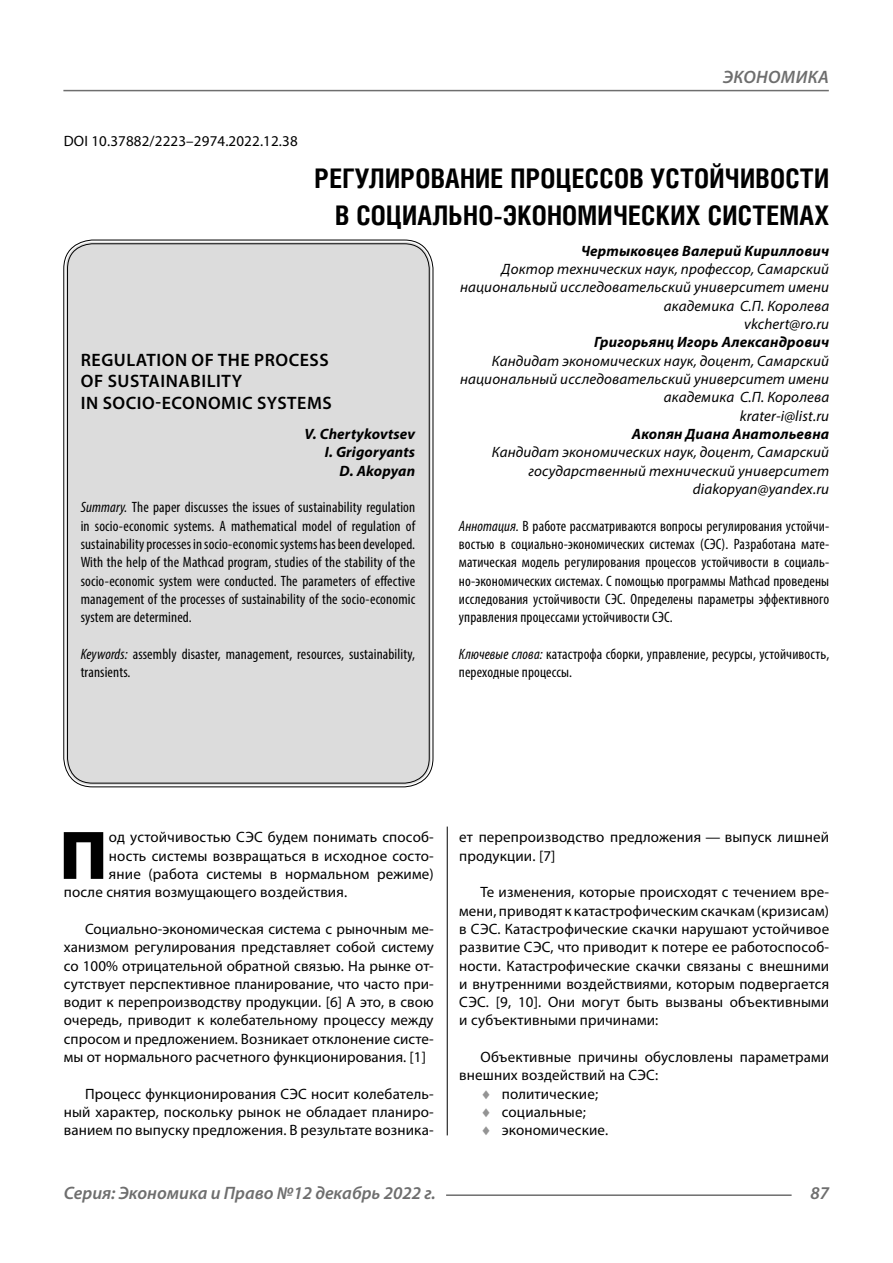
<style>
.page{position:relative;width:893px;height:1263px;background:#fff}
.page>*{position:absolute;margin:0;border:0;box-sizing:border-box;transform-origin:0 0}
.Bukvica{font:900 69.3px "Myriad Pro";color:#000}
.Header{font:700 27px/37.5px "Helios Cond C";letter-spacing:.01em;color:#000;text-align:right}
.Header-eng{font:600 18px/21.6px "Myriad Pro";letter-spacing:.03em;color:#000}
.t1{font:italic 600 18px "Myriad Pro";color:#6e6e6e}
.Normal{font:15px/18.3px "Myriad Pro";letter-spacing:.01em;color:#000;text-align:justify}
.Annotation-eng{font:condensed 15px/18.3px "Myriad Pro";letter-spacing:.01em;color:#000;text-align:justify}
.Annotation-rus{font:condensed 15px/18.3px "Myriad Pro";letter-spacing:.01em;color:#000;text-align:justify}
.Author-doc{font:italic 15px/18.3px "Myriad Pro";letter-spacing:.01em;color:#000;text-align:right}
.Bukvica-2{font:15px "Myriad Pro";letter-spacing:.01em;color:#000}
.Author{font:italic 700 15px "Myriad Pro";letter-spacing:.01em;color:#000}
.Author-email{font:italic 15px "Myriad Pro";letter-spacing:.01em;color:#000}
.Author-eng{font:italic 700 15px "Myriad Pro";letter-spacing:.01em;color:#000}
.DOI{font:15px "Myriad Pro";letter-spacing:.01em;color:#000}
.s1{font-style:italic}
.s2{color:#949494}
</style>
<div class="page">
<hr style="left:447px;top:824px;width:1px;height:311px;background:#000">
<div style="left:66px;top:242px;width:365px;height:543px;background:#dcdcdc;border-radius:27px"></div>
<hr style="left:63px;top:90px;width:766px;height:1px;background:#6e6e6e">
<hr style="left:446px;top:1194px;width:346px;height:2px;background:#6e6e6e">
<p class="DOI" style="left:64px;top:132px;width:235px">DOI 10.37882/2223–2974.2022.12.38</p>
<p class="t1" style="left:723px;top:66px;width:24px">Экономика</p>
<p class="Header" style="left:314px;top:159px;width:516px">РЕГУЛИРОВАНИЕ ПРОЦЕССОВ УСТОЙЧИВОСТИ<br>В СОЦИАЛЬНО-ЭКОНОМИЧЕСКИХ СИСТЕМАХ</p>
<p class="Author" style="left:581px;top:241px;width:250px">Чертыковцев Валерий Кириллович</p>
<p class="Author-doc" style="left:460px;top:260px;width:371px">Доктор технических наук, профессор, Самарский национальный исследовательский университет имени академика С.П. Королева</p>
<p class="Author-email" style="left:744px;top:315px;width:87px">vkchert@ro.ru</p>
<p class="Author" style="left:594px;top:333px;width:237px">Григорьянц Игорь Александрович</p>
<p class="Author-doc" style="left:460px;top:351px;width:371px">Кандидат экономических наук, доцент, Самарский национальный исследовательский университет имени академика С.П. Королева</p>
<p class="Author-email" style="left:740px;top:406px;width:91px">krater-i@list.ru</p>
<p class="Author" style="left:632px;top:424px;width:199px">Акопян Диана Анатольевна</p>
<p class="Author-doc" style="left:492px;top:443px;width:339px">Кандидат экономических наук, доцент, Самарский государственный технический университет</p>
<p class="Author-email" style="left:693px;top:480px;width:138px">diakopyan@yandex.ru</p>
<p class="Annotation-rus" style="left:459px;top:516px;width:372px"><span class="s1">Аннотация.</span> В работе рассматриваются вопросы регулирования устойчи&shy;востью в социально-экономических системах (СЭС). Разработана мате&shy;матическая модель регулирования процессов устойчивости в социаль&shy;но-экономических системах. С помощью программы Mathcad проведены исследования устойчивости СЭС. Определены параметры эффективного управления процессами устойчивости СЭС.</p>
<p class="Annotation-rus" style="left:459px;top:645px;width:372px"><span class="s1">Ключевые слова:</span> катастрофа сборки, управление, ресурсы, устойчивость, переходные процессы.</p>
<p class="Header-eng" style="left:81px;top:348px;width:253px">REGULATION OF THE PROCESS<br>OF SUSTAINABILITY<br>IN SOCIO-ECONOMIC SYSTEMS</p>
<p class="Author-eng" style="left:304px;top:424px;width:112px">V. Chertykovtsev</p>
<p class="Author-eng" style="left:325px;top:443px;width:92px">I. Grigoryants</p>
<p class="Author-eng" style="left:340px;top:461px;width:77px">D. Akopyan</p>
<p class="Annotation-eng" style="left:81px;top:498px;width:336px"><span class="s1">Summary.</span> The paper discusses the issues of sustainability regulation in socio-economic systems. A mathematical model of regulation of sustainability processes in socio-economic systems has been developed.<br>With the help of the Mathcad program, studies of the stability of the socio-economic system were conducted. The parameters of effective management of the processes of sustainability of the socio-economic system are determined.</p>
<p class="Annotation-eng" style="left:81px;top:645px;width:336px"><span class="s1">Keywords:</span> assembly disaster, management, resources, sustainability, transients.</p>
<p class="Bukvica" style="left:59px;top:809px;width:50px">П</p>
<p class="Bukvica-2" style="left:109px;top:828px;width:326px">од устойчивостью СЭС будем понимать способ-</p>
<p class="Bukvica-2" style="left:109px;top:846px;width:326px">ность системы возвращаться в исходное состо-</p>
<p class="Bukvica-2" style="left:109px;top:864px;width:326px">яние (работа системы в нормальном режиме)</p>
<p class="Bukvica-2" style="left:64px;top:883px;width:285px">после снятия возмущающего воздействия.</p>
<p class="Normal" style="left:64px;top:919px;width:371px;text-indent:21px">Социально-экономическая система с рыночным ме&shy;ханизмом регулирования представляет собой систему со 100% отрицательной обратной связью. На рынке от&shy;сутствует перспективное планирование, что часто при&shy;водит к перепроизводству продукции. [6] А это, в свою очередь, приводит к колебательному процессу между спросом и предложением. Возникает отклонение систе&shy;мы от нормального расчетного функционирования. [1]</p>
<p class="Normal" style="left:64px;top:1084px;width:371px;text-indent:21px">Процесс функционирования СЭС носит колебатель&shy;ный характер, поскольку рынок не обладает планиро&shy;ванием по выпуску предложения. В результате возника-</p>
<p class="Normal" style="left:459px;top:828px;width:371px">ет перепроизводство предложения — выпуск лишней продукции. [7]</p>
<p class="Normal" style="left:459px;top:883px;width:371px;text-indent:21px">Те изменения, которые происходят с течением вре&shy;мени, приводят к катастрофическим скачкам (кризисам) в СЭС. Катастрофические скачки нарушают устойчивое развитие СЭС, что приводит к потере ее работоспособ&shy;ности. Катастрофические скачки связаны с внешними и внутренними воздействиями, которым подвергается СЭС. [9, 10]. Они могут быть вызваны объективными и субъективными причинами:</p>
<p class="Normal" style="left:459px;top:1048px;width:371px;text-indent:21px">Объективные причины обусловлены параметрами внешних воздействий на СЭС:</p>
<p class="Normal" style="left:480px;top:1084px;width:119px"><span class="s2">♦</span> политические;</p>
<p class="Normal" style="left:480px;top:1103px;width:107px"><span class="s2">♦</span> социальные;</p>
<p class="Normal" style="left:480px;top:1121px;width:129px"><span class="s2">♦</span> экономические.</p>
<p class="t1" style="left:64px;top:1182px;width:373px">Серия: Экономика и Право №12 декабрь 2022 г.</p>
<p class="t1" style="left:810px;top:1182px;width:20px">87</p>
</div>
